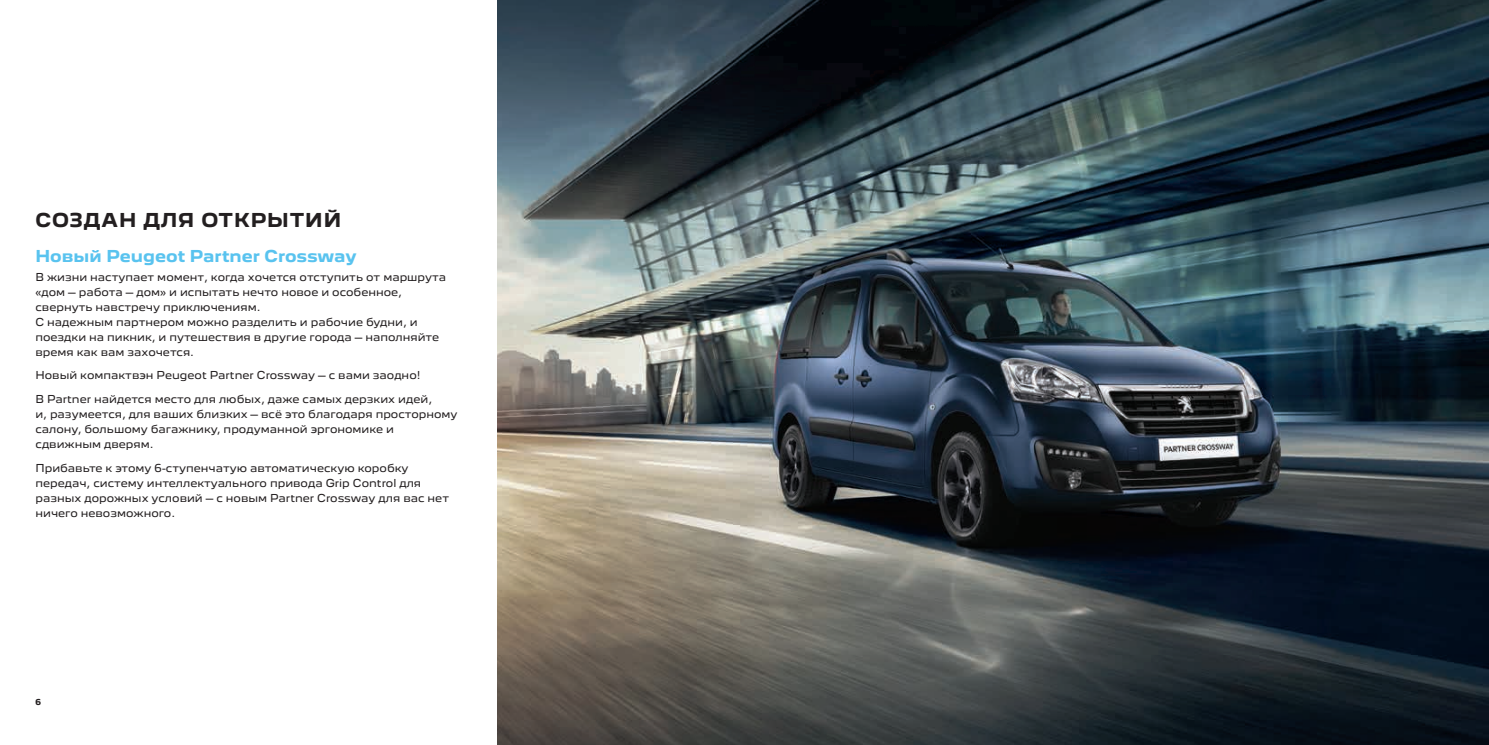
<style>
.page{position:relative;width:1489px;height:745px;background:#fff}
.page>*{position:absolute;margin:0;border:0;box-sizing:border-box;transform-origin:0 0}
.t1{font:700 17.5px "Peugeot New Cyrillic Beta 1";letter-spacing:.05em;color:#231f20}
.t2{font:700 15px "Peugeot New Cyrillic Beta 1";color:#59c3ef}
.t3{font:10px/15px "Peugeot New Cyrillic Beta 1";color:#231f20}
.t4{font:700 7.5px "Peugeot New Cyrillic Beta 1";color:#231f20}
</style>
<div class="page">
<img style="left:497px;top:0;width:991px;height:744px">
<h1 class="t1" style="left:35px;top:208px;width:307px">СОЗДАН ДЛЯ ОТКРЫТИЙ</h1>
<h2 class="t2" style="left:35px;top:245px;width:323px">Новый Peugeot Partner Crossway</h2>
<p class="t3" style="left:35px;top:269px;width:412px">В жизни наступает момент, когда хочется отступить от маршрута «дом – работа – дом» и испытать нечто новое и особенное, свернуть навстречу приключениям.<br>С надежным партнером можно разделить и рабочие будни, и поездки на пикник, и путешествия в другие города – наполняйте время как вам захочется.</p>
<p class="t3" style="left:35px;top:367px;width:386px">Новый компактвэн Peugeot Partner Crossway – с вами заодно!</p>
<p class="t3" style="left:35px;top:391px;width:423px">В Partner найдется место для любых, даже самых дерзких идей,<br>и, разумеется, для ваших близких – всё это благодаря просторному салону, большому багажнику, продуманной эргономике и сдвижным дверям.</p>
<p class="t3" style="left:35px;top:460px;width:415px">Прибавьте к этому 6-ступенчатую автоматическую коробку передач, систему интеллектуального привода Grip Control для разных дорожных условий – с новым Partner Crossway для вас нет ничего невозможного.</p>
<p class="t4" style="left:35px;top:696px;width:7px">6</p>
</div>
